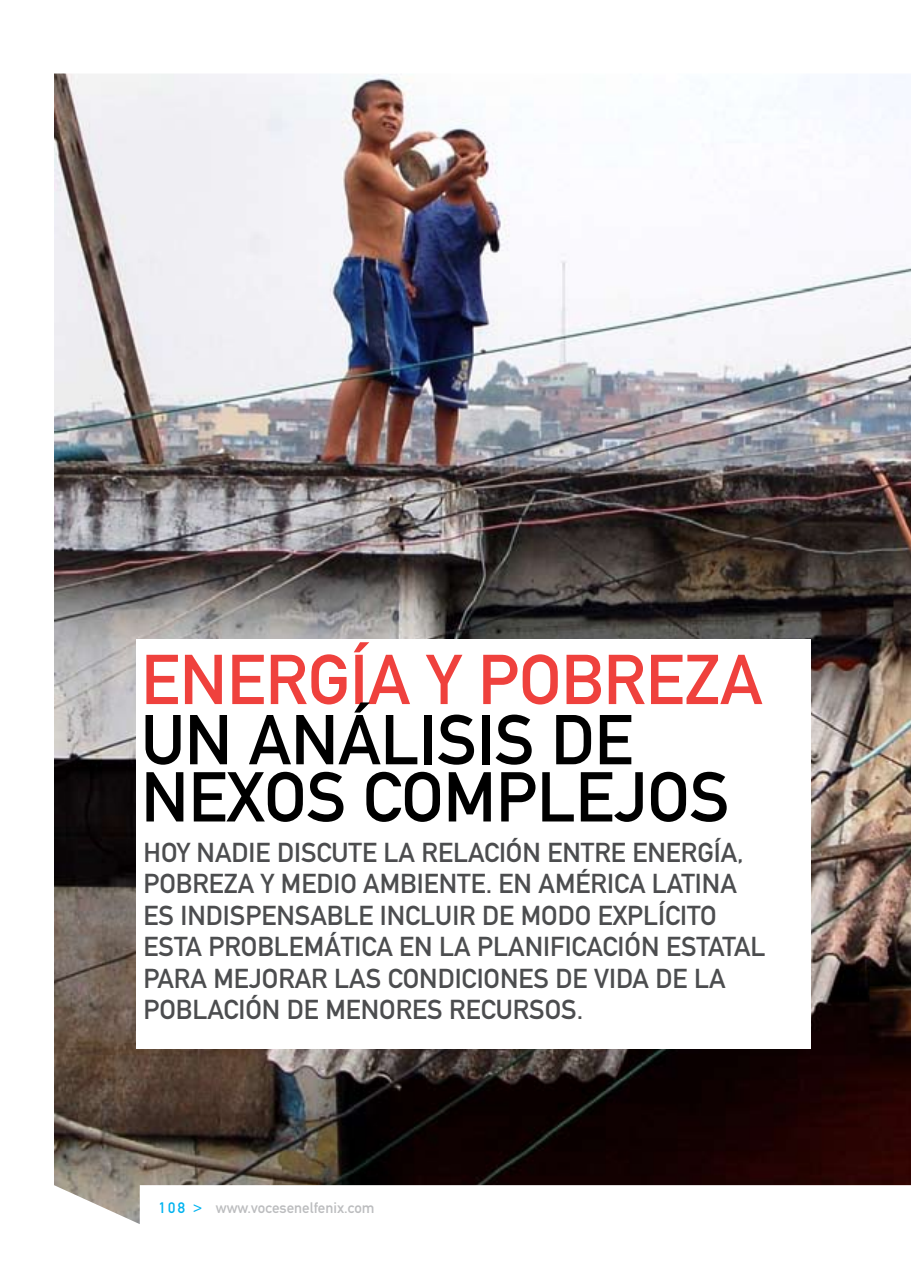
<style>
.page{position:relative;width:911px;height:1263px;background:#fff}
.page>*{position:absolute;margin:0;border:0;box-sizing:border-box;transform-origin:0 0}
.t1{font:69.3px/57.2px "DIN Mittelschrift";color:#000}
.t2{font:69.3px "DIN Mittelschrift";color:#ef413d}
.t3{font:27px/31.5px "DIN Mittelschrift";color:#4c4d4f}
.t4{font:15px "DIN Mittelschrift";color:#bcbdbf}
.s1{color:#00b3f0}
</style>
<div class="page">
<img style="left:54px;top:74px;width:857px;height:1150px">
<div style="left:136px;top:639px;width:675px;height:410px;background:#fff"></div>
<h1 class="t2" style="left:141px;top:639px;width:623px">ENERGÍA Y POBREZA</h1>
<h1 class="t1" style="left:141px;top:712px;width:590px">UN ANÁLISIS DE<br>NEXOS COMPLEJ OS</h1>
<p class="t3" style="left:143px;top:837px;width:615px">HOY NADIE DISCUTE LA RELACIÓN ENTRE ENERGÍA, POBREZA Y MEDIO AMBIENTE. EN AMÉRICA LATINA ES INDISPENSABLE INCLUIR DE MODO EXPLÍCITO ESTA PROBLEMÁTICA EN LA PLANIFICACIÓN ESTATAL PARA MEJ ORAR LAS CONDICIONES DE VIDA DE LA POBLACIÓN DE MENORES RECURSOS.</p>
<p class="t4" style="left:159px;top:1199px;width:217px"><span class="s1">1 0 8 &gt;</span> WWW.VOCESENELFENIX.COM</p>
</div>
